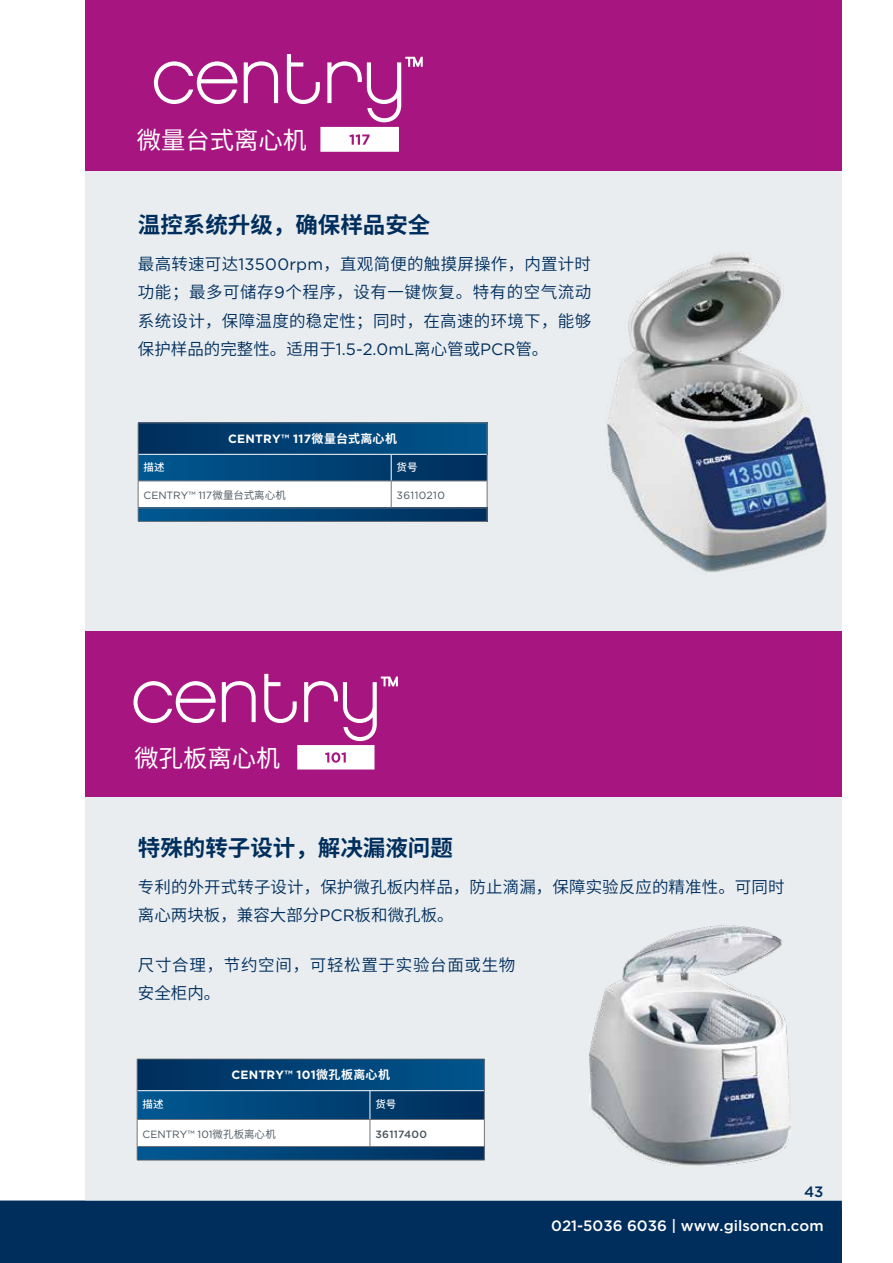
<style>
.page{position:relative;width:893px;height:1263px;background:#fff}
.page>*{position:absolute;margin:0;border:0;box-sizing:border-box;transform-origin:0 0}
.t1{font:24.3px "Source Han Sans CN";color:#fff}
.t2{font:700 22.5px "Source Han Sans CN";color:#002e5c}
.t3{font:16.5px/28.5px "Source Han Sans CN";letter-spacing:.005em;color:#002e5c;text-align:justify}
.t4{font:16.5px/28.5px "Source Han Sans CN";letter-spacing:.04em;color:#002e5c}
.t5{font:500 15px "Gotham";color:#fff}
.t6{font:500 15px "Gotham";color:#002e5c}
.t7{font:700 12px "Gotham";letter-spacing:.015em;color:#fff}
.t8{font:10.5px "Gotham";color:#46535c}
.t9{font:500 10.5px "Source Han Sans CN";letter-spacing:.005em;color:#fff}
.t10{font:10.5px "Gotham";letter-spacing:.035em;color:#46535c}
.t11{font:500 10.5px "Gotham";letter-spacing:.03em;color:#46535c}
.s1{font-family:"Gotham"}
.s2{font-family:"Source Han Sans CN"}
</style>
<div class="page">
<div style="left:85px;top:0;width:757px;height:1209px;background:#e9edf0"></div>
<div style="left:0;top:1201px;width:842px;height:62px;background:#002e5c"></div>
<div style="left:85px;top:631px;width:757px;height:166px;background:#a71580"></div>
<div style="left:85px;top:0;width:757px;height:170px;background:#a71580"></div>
<img style="left:606px;top:253px;width:221px;height:320px">
<svg style="left:133px;top:681px;width:83px;height:42px"></svg>
<svg style="left:222px;top:681px;width:34px;height:41px"></svg>
<svg style="left:264px;top:674px;width:134px;height:95px"></svg>
<img style="left:588px;top:925px;width:202px;height:241px">
<svg style="left:154px;top:61px;width:84px;height:43px"></svg>
<svg style="left:244px;top:61px;width:34px;height:42px"></svg>
<svg style="left:287px;top:54px;width:136px;height:98px"></svg>
<div style="left:138px;top:423px;width:349px;height:31px;background:linear-gradient(to right,#002e5d,#00558d)"></div>
<hr style="left:138px;top:423px;width:253px;height:1px;background:#6f747c">
<hr style="left:138px;top:423px;width:1px;height:31px;background:#6f747c">
<hr style="left:391px;top:423px;width:96px;height:1px;background:#6f747c">
<hr style="left:487px;top:423px;width:1px;height:31px;background:#6f747c">
<hr style="left:138px;top:521px;width:253px;height:1px;background:#6f747c">
<hr style="left:391px;top:521px;width:96px;height:1px;background:#6f747c">
<svg style="left:138px;top:454px;width:350px;height:67px;background:#678eab"></svg>
<div style="left:137px;top:1059px;width:347px;height:32px;background:linear-gradient(to right,#002e5d,#00558d)"></div>
<hr style="left:137px;top:1090px;width:233px;height:1px;background:#fff">
<hr style="left:370px;top:1090px;width:114px;height:1px;background:#fff">
<hr style="left:137px;top:1059px;width:233px;height:1px;background:#46535c">
<hr style="left:370px;top:1059px;width:115px;height:1px;background:#46535c">
<hr style="left:137px;top:1160px;width:233px;height:1px;background:#46535c">
<hr style="left:370px;top:1160px;width:115px;height:1px;background:#46535c">
<hr style="left:137px;top:1059px;width:1px;height:32px;background:#6f747c">
<hr style="left:484px;top:1059px;width:1px;height:32px;background:#6f747c">
<svg style="left:137px;top:1091px;width:348px;height:69px;background:#648caa"></svg>
<hr style="left:137px;top:1146px;width:233px;height:1px;background:#6f747c">
<hr style="left:370px;top:1146px;width:115px;height:1px;background:#6f747c">
<h1 class="t1" style="left:137px;top:126px;width:172px">微量台式离心机</h1>
<h2 class="t2" style="left:138px;top:212px;width:294px">温控系统升级，确保样品安全</h2>
<p class="t3" style="left:138px;top:250px;width:455px">最高转速可达<span class="s1">13500rpm</span>，直观简便的触摸屏操作，内置计时功能；最多可储存<span class="s1">9</span>个程序，设有一键恢复。特有的空气流动系统设计，保障温度的稳定性；同时，在高速的环境下，能够保护样品的完整性。适用于<span class="s1">1.5-2.0mL</span>离心管或<span class="s1">PCR</span>管。</p>
<p class="t7" style="left:228px;top:432px;width:171px">CENTRY™ 117<span class="s2">微量台式离心机</span></p>
<p class="t9" style="left:144px;top:461px;width:23px">描述</p>
<p class="t9" style="left:397px;top:461px;width:22px">货号</p>
<p class="t8" style="left:144px;top:489px;width:144px">CENTRY™ 117<span class="s2">微量台式离心机</span></p>
<p class="t10" style="left:397px;top:489px;width:50px">36110210</p>
<h1 class="t1" style="left:135px;top:744px;width:147px">微孔板离心机</h1>
<h2 class="t2" style="left:138px;top:835px;width:317px">特殊的转子设计，解决漏液问题</h2>
<p class="t3" style="left:138px;top:873px;width:648px">专利的外开式转子设计，保护微孔板内样品，防止滴漏，保障实验反应的精准性。可同时离心两块板，兼容大部分<span class="s1">PCR</span>板和微孔板。</p>
<p class="t4" style="left:138px;top:951px;width:379px">尺寸合理，节约空间，可轻松置于实验台面或生物安全柜内。</p>
<p class="t7" style="left:231px;top:1068px;width:160px">CENTRY™ 101<span class="s2">微孔板离心机</span></p>
<p class="t9" style="left:143px;top:1098px;width:23px">描述</p>
<p class="t9" style="left:375px;top:1098px;width:22px">货号</p>
<p class="t8" style="left:143px;top:1127px;width:135px">CENTRY™ 101<span class="s2">微孔板离心机</span></p>
<p class="t11" style="left:375px;top:1127px;width:53px">36117400</p>
<p class="t6" style="left:804px;top:1182px;width:24px">4343</p>
<p class="t5" style="left:551px;top:1215px;width:274px">021-5036 6036 | www.gilsoncn.com</p>
</div>
